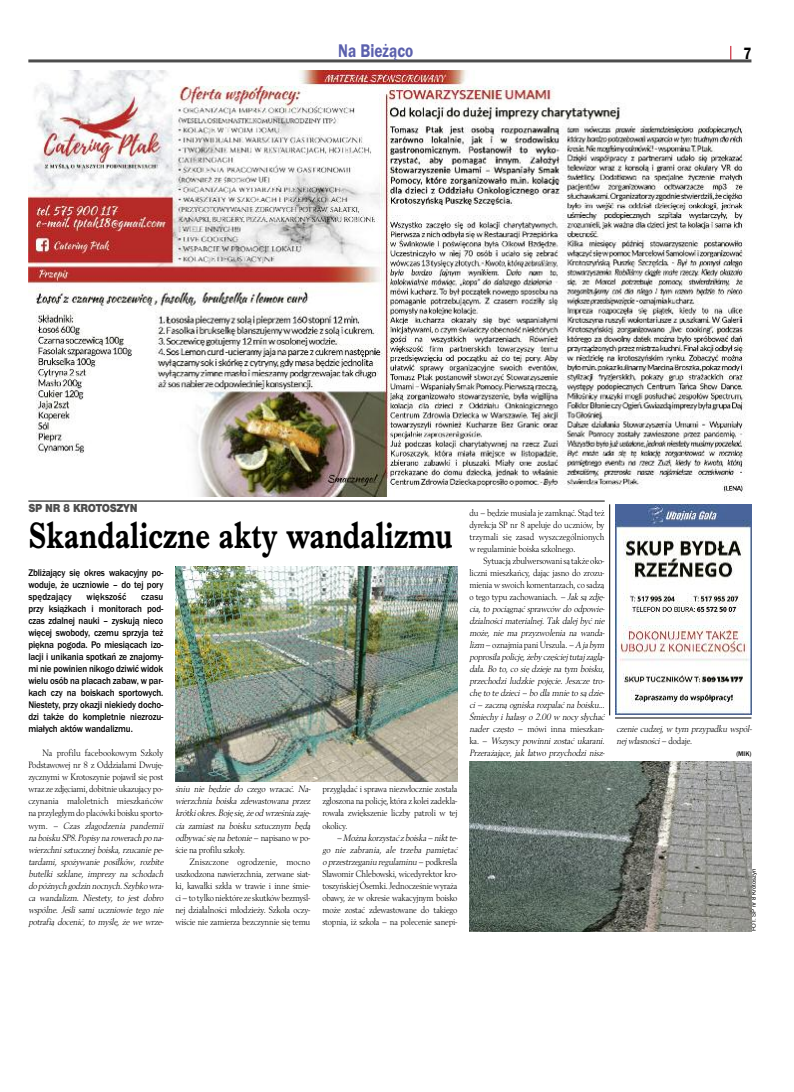
<style>
.page{position:relative;width:794px;height:1092px;background:#fff}
.page>*{position:absolute;margin:0;border:0;box-sizing:border-box;transform-origin:0 0}
.t1{font:700 38px "Imprint URWTCE";color:#000;scale:.8 1}
.t2{font:19px "Franklin Got URWTCE Dem";color:#5b60ad;scale:.8 1}
.t3{font:17px "Franklin Got URWTCE Dem";color:#000;scale:.8 1}
.t4{font:900 12px "Nimbus San TCE";letter-spacing:-.035em;color:#4d4d4d;scale:.9 1}
.t5{font:500 10px/12px "Franklin Got URWTCE";letter-spacing:-.01em;color:#000;text-align:justify;scale:.9 1}
.t6{font:500 10px "Franklin Got URWTCE";letter-spacing:.01em;color:#000;scale:.9 1}
.t7{font:italic 9.6px/12px "Berling TCE";letter-spacing:-.015em;color:#000;scale:.9 1}
.t8{font:9.6px/12px "Berling TCE";letter-spacing:-.015em;color:#000;text-align:justify;scale:.9 1}
.t9{font:500 7px "Franklin Got URWTCE";color:#000;scale:.95 1}
.t10{font:6px "Helvetica";letter-spacing:-.005em;color:#000}
.s1{font-style:normal}
.s2{font-style:italic}
</style>
<div class="page">
<hr style="left:28px;top:59px;width:723px;height:3px;background:#4d4d4d">
<svg style="left:730px;top:46px;width:1px;height:14px"></svg>
<hr style="left:28px;top:500px;width:576px;height:1px;background:#000">
<img style="left:28px;top:71px;width:718px;height:426px">
<img style="left:175px;top:566px;width:283px;height:215px">
<img style="left:469px;top:761px;width:282px;height:170px">
<hr style="left:615px;top:717px;width:136px;height:1px;background:#000">
<hr style="left:609px;top:504px;width:1px;height:211px;background:#000">
<img style="left:615px;top:504px;width:136px;height:210px">
<h2 class="t2" style="left:338px;top:40px;width:95px">Na Bieżąco</h2>
<h3 class="t3" style="left:743px;top:43px;width:11px">7</h3>
<p class="t4" style="left:28px;top:501px;width:123px">SP NR 8 KROTOSZYN</p>
<h1 class="t1" style="left:28px;top:513px;width:532px">Skandaliczne akty wandalizmu</h1>
<p class="t5" style="left:28px;top:567px;width:151px">Zbliżający się okres wakacyjny po&shy;woduje, że uczniowie – do tej pory spędzający</p>
<p class="t6" style="left:87px;top:591px;width:46px">większość</p>
<p class="t5" style="left:28px;top:591px;width:151px;text-indent:113px">czasu przy książkach i monitorach pod&shy;czas zdalnej nauki – zyskują nieco więcej swobody, czemu sprzyja też piękna pogoda. Po miesiącach izo&shy;lacji i unikania spotkań ze znajomy&shy;mi nie powinien nikogo dziwić widok wielu osób na placach zabaw, w par&shy;kach czy na boiskach sportowych.<br>Niestety, przy okazji niekiedy docho&shy;dzi także do kompletnie niezrozu&shy;miałych aktów wandalizmu.</p>
<p class="t7" style="left:28px;top:747px;width:153px;text-indent:14px"><span class="s1">Na profilu facebookowym Szkoły Podstawowej nr 8 z Oddziałami Dwuję&shy;zycznymi w Krotoszynie pojawił się post wraz ze zdjęciami, dobitnie ukazujący po&shy;czynania małoletnich mieszkańców na przyległym do placówki boisku sporto&shy;wym.</span> – Czas złagodzenia pandemii na boisku SP8. Popisy na rowerach po na&shy;wierzchni sztucznej boiska, rzucanie pe&shy;tardami, spożywanie posiłków, rozbite butelki szklane, imprezy na schodach dopóźnych godzinnocnych.Szybkowra&shy;ca wandalizm. Niestety, to jest dobro wspólne. Jeśli sami uczniowie tego nie potrafią docenić, to myślę, że we wrze-</p>
<p class="t7" style="left:175px;top:783px;width:153px">śniu nie będzie do czego wracać. Na&shy;wierzchnia boiska zdewastowana przez krótki okres. Boję się, że od września zaję&shy;cia zamiast na boisku sztucznym będą odbywaćsię nabetonie<span class="s1">– napisano w po&shy;ście na profilu szkoły.</span></p>
<p class="t8" style="left:175px;top:855px;width:151px;text-indent:14px">Zniszczone ogrodzenie, mocno uszkodzona nawierzchnia, zerwane siat&shy;ki, kawałki szkła w trawie i inne śmie&shy;ci–to tylko niektóre ze skutkówbezmyśl&shy;nej działalności młodzieży. Szkoła oczy&shy;wiście nie zamierza bezczynnie się temu</p>
<p class="t8" style="left:322px;top:783px;width:151px">przyglądać i sprawa niezwłocznie została zgłoszona na policję, która z kolei zadekla&shy;rowała zwiększenie liczby patroli w tej okolicy.</p>
<p class="t8" style="left:322px;top:831px;width:153px;text-align:left;text-indent:14px"><span class="s2">–Można korzystać z boiska–nikt te&shy;go nie zabrania, ale trzeba pamiętać o przestrzeganiu regulaminu</span> – podkreśla Sławomir Chlebowski, wicedyrektor kro&shy;toszyńskiej Ósemki. Jednocześnie wyraża obawy, że w okresie wakacyjnym boisko może zostać zdewastowane do takiego stopnia, iż szkoła – na polecenie sanepi-</p>
<p class="t8" style="left:469px;top:507px;width:151px">du – będzie musiała je zamknąć. Stąd też dyrekcja SP nr 8 apeluje do uczniów, by trzymali się zasad wyszczególnionych w regulaminie boiska szkolnego.</p>
<p class="t7" style="left:469px;top:555px;width:153px;text-indent:14px"><span class="s1">Sytuacją zbulwersowani są także oko&shy;liczni mieszkańcy, dając jasno do zrozu&shy;mienia w swoich komentarzach, co sadzą o tego typu zachowaniach.</span> –Jak są zdję&shy;cia, to pociągnąć sprawców do odpowie&shy;dzialności materialnej. Tak dalej być nie może, nie ma przyzwolenia na wanda&shy;lizm<span class="s1">– oznajmia pani Urszula.</span> –Ajabym poprosiła policję, żeby częściej tutaj zaglą&shy;dała. Bo to, co się dzieje na tym boisku, przechodzi ludzkie pojęcie. Jeszcze tro&shy;chę totedzieci–bodlamnietosą dzie&shy;ci – zaczną ogniska rozpalać na boisku...<br>Śmiechy i hałasy o 2.00 w nocy słychać nader często <span class="s1">– mówi inna mieszkan&shy;ka. –</span> Wszyscy powinni zostać ukarani.<br>Przerażające, jak łatwo przychodzi nisz-</p>
<p class="t7" style="left:616px;top:723px;width:153px">czenie cudzej, w tym przypadku wspól&shy;nej własności<span class="s1">– dodaje.</span></p>
<p class="t9" style="left:736px;top:749px;width:17px">(MIK)</p>
<p class="t10" style="left:751px;top:931px;width:64px;rotate:-90deg">FOT. SP nr 8 Krotoszyn</p>
</div>
